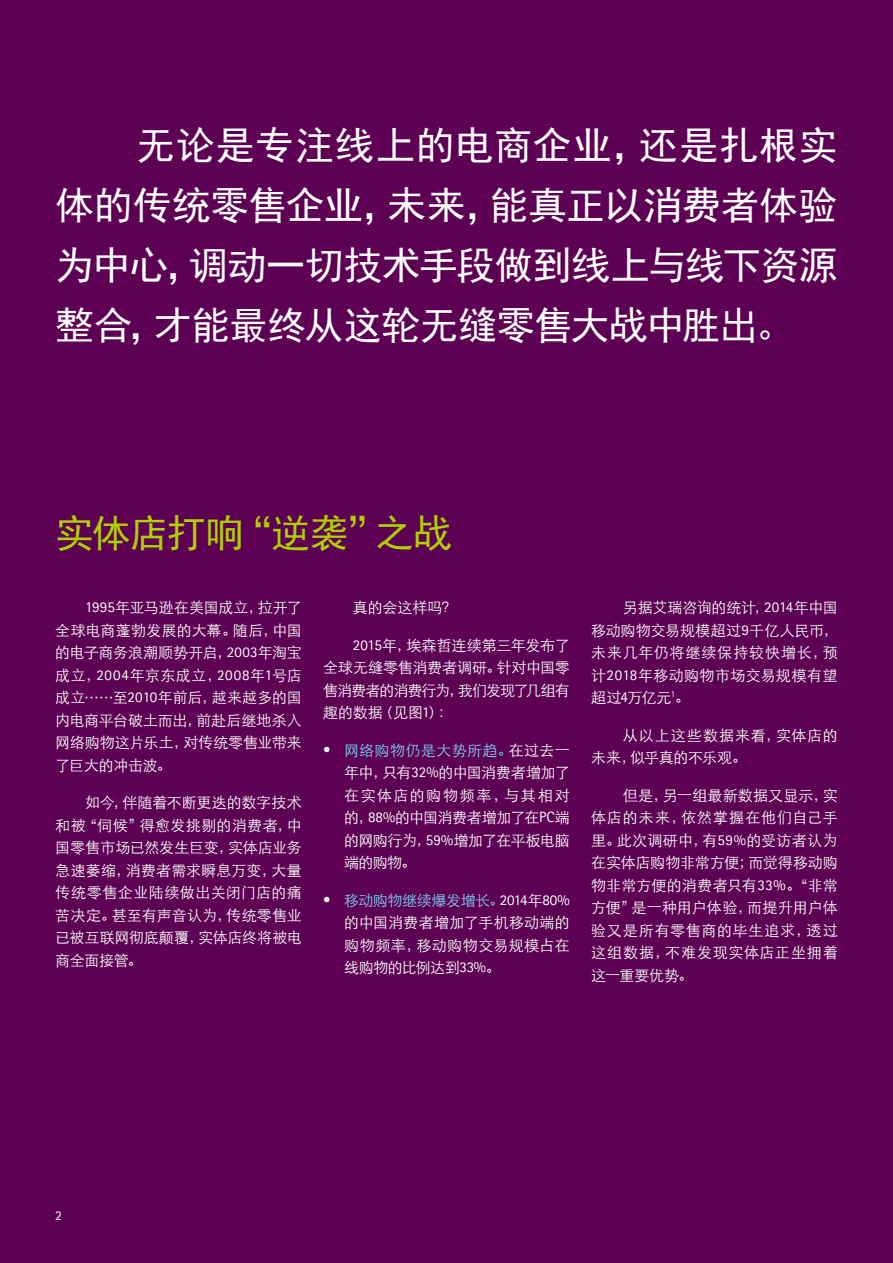
<style>
.page{position:relative;width:893px;height:1263px;background:#5d0053}
.page>*{position:absolute;margin:0;border:0;box-sizing:border-box;transform-origin:0 0}
.t1{font:39px/60px "Sim Hei";letter-spacing:-.02em;color:#fff;text-align:justify}
.t2{font:39px "Sim Hei";letter-spacing:-.025em;color:#b0cf00}
.t3{font:15px/22.5px "ST Xihei";color:#fff;text-align:justify}
.t4{font:15px/22.5px "ST Xihei";letter-spacing:.035em;color:#fff}
.t5{font:13.5px "Agfa Rotis Sans Serif";color:#fff}
.s1{font-family:"Agfa Rotis Sans Serif"}
.s2{color:#7ecef4}
</style>
<div class="page">
<h1 class="t1" style="left:55px;top:116px;width:784px;text-indent:81px">无论是专注线上的电商企业，还是扎根实体的传统零售企业，未来，能真正以消费者体验为中心，调动一切技术手段做到线上与线下资源整合，才能最终从这轮无缝零售大战中胜出。</h1>
<h1 class="t2" style="left:55px;top:514px;width:399px">实体店打响“逆袭”之战</h1>
<p class="t3" style="left:55px;top:595px;width:248px;text-indent:30px"><span class="s1">1995</span>年亚马逊在美国成立，拉开了全球电商蓬勃发展的大幕。随后，中国的电子商务浪潮顺势开启，<span class="s1">2003</span>年淘宝成立，<span class="s1">2004</span>年京东成立，<span class="s1">2008</span>年<span class="s1">1</span>号店成立……至<span class="s1">2010</span>年前后，越来越多的国内电商平台破土而出，前赴后继地杀入网络购物这片乐土，对传统零售业带来了巨大的冲击波。</p>
<p class="t3" style="left:55px;top:790px;width:248px;text-indent:30px">如今，伴随着不断更迭的数字技术和被“伺候”得愈发挑剔的消费者，中国零售市场已然发生巨变，实体店业务急速萎缩，消费者需求瞬息万变，大量传统零售企业陆续做出关闭门店的痛苦决定。甚至有声音认为，传统零售业已被互联网彻底颠覆，实体店终将被电商全面接管。</p>
<p class="t3" style="left:353px;top:595px;width:105px">真的会这样吗？</p>
<p class="t3" style="left:323px;top:633px;width:248px;text-indent:30px"><span class="s1">2015</span>年，埃森哲连续第三年发布了全球无缝零售消费者调研。针对中国零售消费者的消费行为，我们发现了几组有趣的数据（见图<span class="s1">1</span>）：</p>
<p class="t3" style="left:344px;top:738px;width:227px;text-indent:-21px"><span class="s1">•</span> <span class="s2">网络购物仍是大势所趋。</span>在过去一年中，只有<span class="s1">32%</span>的中国消费者增加了在实体店的购物频率，与其相对的，<span class="s1">88%</span>的中国消费者增加了在<span class="s1">PC</span>端的网购行为，<span class="s1">59%</span>增加了在平板电脑端的购物。</p>
<p class="t3" style="left:344px;top:887px;width:227px;text-indent:-21px"><span class="s1">•</span> <span class="s2">移动购物继续爆发增长。</span><span class="s1">2014</span>年<span class="s1">80%</span>的中国消费者增加了手机移动端的购物频率，移动购物交易规模占在线购物的比例达到<span class="s1">33%</span>。</p>
<p class="t3" style="left:591px;top:595px;width:248px;text-indent:32px">另据艾瑞咨询的统计，<span class="s1">2014</span>年中国移动购物交易规模超过<span class="s1">9</span>千亿人民币，未来几年仍将继续保持较快增长，预计<span class="s1">2018</span>年移动购物市场交易规模有望超过<span class="s1">4</span>万亿元<sup>1</sup>。</p>
<p class="t4" style="left:591px;top:723px;width:248px;text-indent:32px">从以上这些数据来看，实体店的未来，似乎真的不乐观。</p>
<p class="t3" style="left:591px;top:783px;width:248px;text-indent:32px">但是，另一组最新数据又显示，实体店的未来，依然掌握在他们自己手里。此次调研中，有<span class="s1">59%</span>的受访者认为在实体店购物非常方便；而觉得移动购物非常方便的消费者只有<span class="s1">33%</span>。“非常方便”是一种用户体验，而提升用户体验又是所有零售商的毕生追求，透过这组数据，不难发现实体店正坐拥着这一重要优势。</p>
<p class="t5" style="left:55px;top:1207px;width:8px">2</p>
</div>
